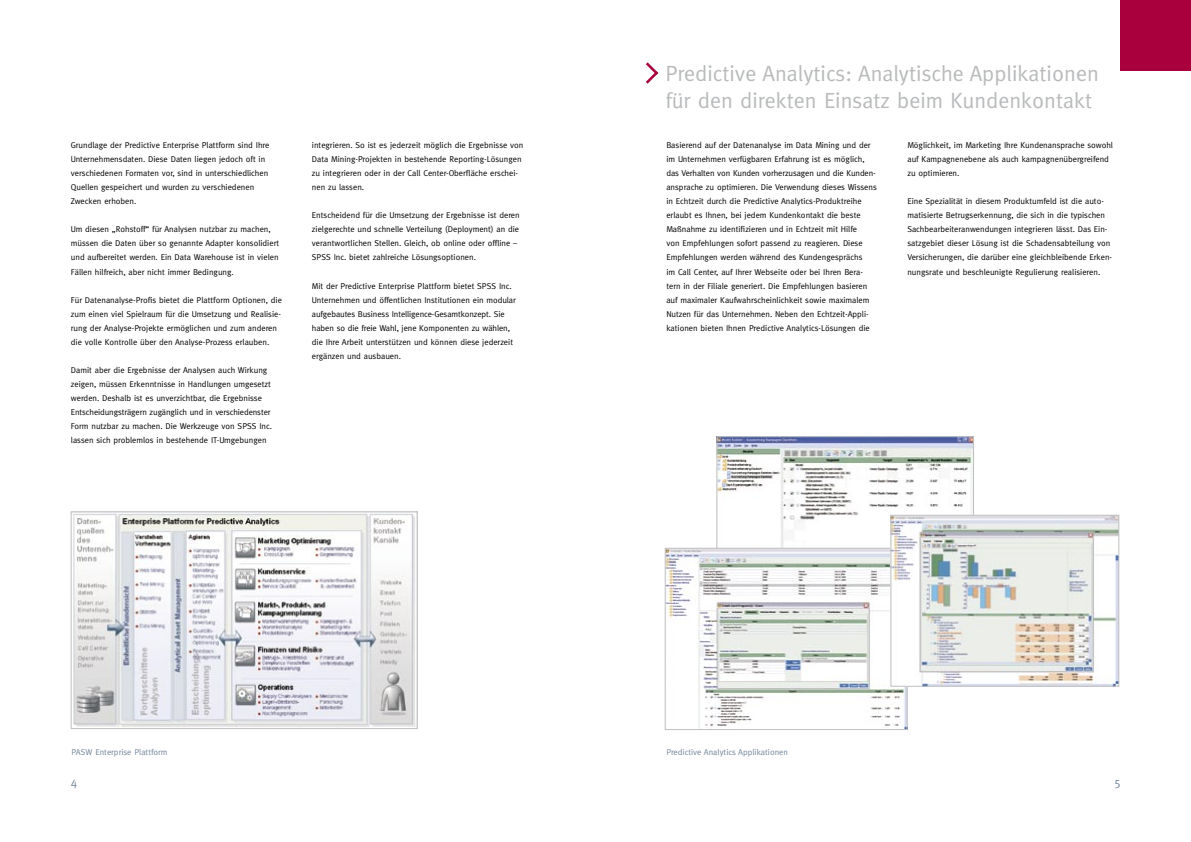
<style>
.page{position:relative;width:1191px;height:842px;background:#fff}
.page>*{position:absolute;margin:0;border:0;box-sizing:border-box;transform-origin:0 0}
.head{font:22px/27px "Meta";color:#b8babb}
.t1{font:12px "Meta";color:#74869b}
.copy{font:8.5px/14px "Meta";color:#000}
.copy-2{font:8.5px "Meta";color:#74869b}
</style>
<div class="page">
<img style="left:718px;top:438px;width:253px;height:110px">
<img style="left:667px;top:550px;width:238px;height:178px">
<div style="left:665px;top:548px;width:242px;height:182px;border:1px solid #c0c0c0"></div>
<img style="left:892px;top:517px;width:225px;height:167px">
<div style="left:890px;top:515px;width:229px;height:171px;border:1px solid #c0c0c0"></div>
<svg style="left:646px;top:62px;width:13px;height:22px"></svg>
<div style="left:1120px;top:0;width:71px;height:71px;background:#a9003d"></div>
<img style="left:73px;top:514px;width:342px;height:213px">
<div style="left:71px;top:512px;width:346px;height:217px;border:1px solid #c0c0c0"></div>
<p class="copy" style="left:71px;top:138px;width:200px">Grundlage der Predictive Enterprise Plattform sind Ihre Unternehmensdaten. Diese Daten liegen jedoch oft in verschiedenen Formaten vor, sind in unterschiedlichen Quellen gespeichert und wurden zu verschiedenen Zwecken erhoben.</p>
<p class="copy" style="left:71px;top:222px;width:210px">Um diesen „Rohstoff“ für Analysen nutzbar zu machen, müssen die Daten über so genannte Adapter konsolidiert und aufbereitet werden. Ein Data Warehouse ist in vielen Fällen hilfreich, aber nicht immer Bedingung.</p>
<p class="copy" style="left:71px;top:292px;width:212px">Für Datenanalyse-Profis bietet die Plattform Optionen, die zum einen viel Spielraum für die Umsetzung und Realisie&shy;rung der Analyse-Projekte ermöglichen und zum anderen die volle Kontrolle über den Analyse-Prozess erlauben.</p>
<p class="copy" style="left:71px;top:362px;width:202px">Damit aber die Ergebnisse der Analysen auch Wirkung zeigen, müssen Erkenntnisse in Handlungen umgesetzt werden. Deshalb ist es unverzichtbar, die Ergebnisse</p>
<p class="copy" style="left:71px;top:404px;width:203px">Entscheidungsträgern zugänglich und in verschiedenster<br>Form nutzbar zu machen. Die Werkzeuge von SPSS Inc. lassen sich problemlos in bestehende IT-Umgebungen</p>
<p class="copy" style="left:312px;top:138px;width:213px">integrieren. So ist es jederzeit möglich die Ergebnisse von Data Mining-Projekten in bestehende Reporting-Lösungen zu integrieren oder in der Call Center-Oberfläche erschei&shy;nen zu lassen.</p>
<p class="copy" style="left:312px;top:208px;width:209px">Entscheidend für die Umsetzung der Ergebnisse ist deren zielgerechte und schnelle Verteilung (Deployment) an die verantwortlichen Stellen. Gleich, ob online oder offline – SPSS Inc. bietet zahlreiche Lösungsoptionen.</p>
<p class="copy" style="left:312px;top:278px;width:205px">Mit der Predictive Enterprise Plattform bietet SPSS Inc.<br>Unternehmen und öffentlichen Institutionen ein modular aufgebautes Business Intelligence-Gesamtkonzept. Sie haben so die freie Wahl, jene Komponenten zu wählen, die Ihre Arbeit unterstützen und können diese jederzeit ergänzen und ausbauen.</p>
<p class="copy-2" style="left:72px;top:747px;width:97px">PASW Enterprise Plattform</p>
<p class="head" style="left:665px;top:59px;width:435px">Predictive Analytics: Analytische Applikationen für den direkten Einsatz beim Kundenkontakt</p>
<p class="copy" style="left:666px;top:138px;width:206px">Basierend auf der Datenanalyse im Data Mining und der</p>
<p class="copy" style="left:666px;top:152px;width:200px">im Unternehmen verfügbaren Erfahrung ist es möglich,</p>
<p class="copy" style="left:666px;top:166px;width:211px">das Verhalten von Kunden vorherzusagen und die Kunden-</p>
<p class="copy" style="left:666px;top:180px;width:212px">ansprache zu optimieren. Die Verwendung dieses Wissens</p>
<p class="copy" style="left:666px;top:194px;width:197px">in Echtzeit durch die Predictive Analytics-Produktreihe</p>
<p class="copy" style="left:666px;top:208px;width:196px">erlaubt es Ihnen, bei jedem Kundenkontakt die beste</p>
<p class="copy" style="left:666px;top:222px;width:192px">Maßnahme zu identifizieren und in Echtzeit mit Hilfe</p>
<p class="copy" style="left:666px;top:236px;width:198px">von Empfehlungen sofort passend zu reagieren. Diese</p>
<p class="copy" style="left:666px;top:250px;width:198px">Empfehlungen werden während des Kundengesprächs</p>
<p class="copy" style="left:666px;top:264px;width:198px">im Call Center, auf Ihrer Webseite oder bei Ihren Bera-</p>
<p class="copy" style="left:666px;top:278px;width:202px">tern in der Filiale generiert. Die Empfehlungen basieren</p>
<p class="copy" style="left:666px;top:292px;width:205px">auf maximaler Kaufwahrscheinlichkeit sowie maximalem</p>
<p class="copy" style="left:666px;top:306px;width:204px">Nutzen für das Unternehmen. Neben den Echtzeit-Appli-</p>
<p class="copy" style="left:666px;top:320px;width:205px">kationen bieten Ihnen Predictive Analytics-Lösungen die</p>
<p class="copy" style="left:907px;top:138px;width:207px">Möglichkeit, im Marketing Ihre Kundenansprache sowohl</p>
<p class="copy" style="left:907px;top:152px;width:203px">auf Kampagnenebene als auch kampagnenübergreifend</p>
<p class="copy" style="left:907px;top:166px;width:54px">zu optimieren.</p>
<p class="copy" style="left:907px;top:194px;width:198px">Eine Spezialität in diesem Produktumfeld ist die auto-</p>
<p class="copy" style="left:907px;top:208px;width:199px">matisierte Betrugserkennung, die sich in die typischen</p>
<p class="copy" style="left:907px;top:222px;width:204px">Sachbearbeiteranwendungen integrieren lässt. Das Ein&shy;satzgebiet dieser Lösung ist die Schadensabteilung von</p>
<p class="copy" style="left:907px;top:250px;width:206px">Versicherungen, die darüber eine gleichbleibende Erken&shy;nungsrate und beschleunigte Regulierung realisieren.</p>
<p class="copy-2" style="left:666px;top:747px;width:123px">Predictive Analytics Applikationen</p>
<p class="t1" style="left:71px;top:775px;width:8px">4</p>
<p class="t1" style="left:1114px;top:775px;width:8px">5</p>
</div>
